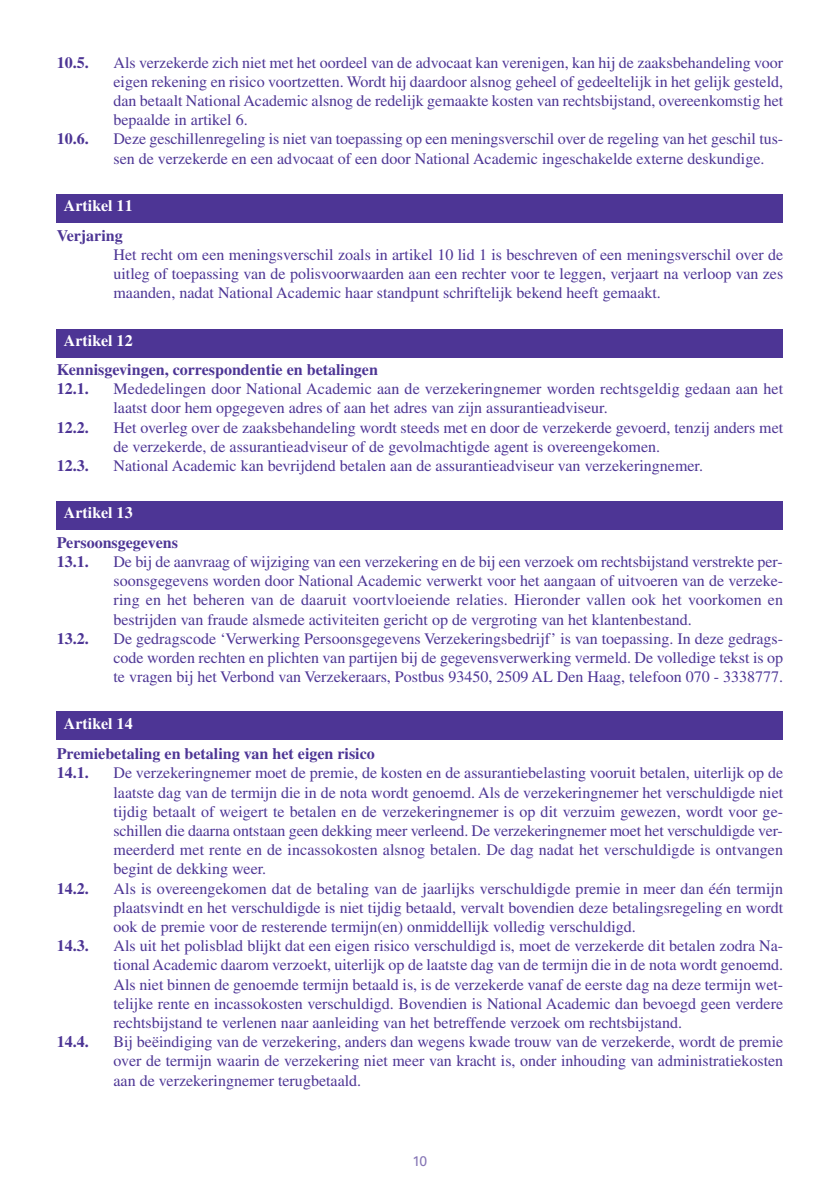
<style>
.page{position:relative;width:840px;height:1191px;background:#fff}
.page>*{position:absolute;margin:0;border:0;box-sizing:border-box;transform-origin:0 0}
.t1{font:16px/19.2px "Times LT Std";color:#4d3595;text-align:justify}
.t2{font:700 16px/19.2px "Times LT Std";color:#4d3595}
.t3{font:700 16px "Times LT Std";color:#fff}
.t4{font:14px "Univers LT Std";color:#8575b5}
</style>
<div class="page">
<div style="left:57px;top:194px;width:725px;height:28px;background:#4d3595"></div>
<div style="left:57px;top:329px;width:725px;height:28px;background:#4d3595"></div>
<div style="left:57px;top:501px;width:725px;height:28px;background:#4d3595"></div>
<div style="left:57px;top:711px;width:725px;height:29px;background:#4d3595"></div>
<p class="t2" style="left:57px;top:54px;width:33px">10.5.</p>
<p class="t1" style="left:113px;top:54px;width:671px">Als verzekerde zich niet met het oordeel van de advocaat kan verenigen, kan hij de zaaksbehandeling voor eigen rekening en risico voortzetten. Wordt hij daardoor alsnog geheel of gedeeltelijk in het gelijk gesteld, dan betaalt National Academic alsnog de redelijk gemaakte kosten van rechtsbijstand, overeenkomstig het bepaalde in artikel 6.</p>
<p class="t2" style="left:57px;top:131px;width:33px">10.6.</p>
<p class="t1" style="left:113px;top:131px;width:670px">Deze geschillenregeling is niet van toepassing op een meningsverschil over de regeling van het geschil tus&shy;sen de verzekerde en een advocaat of een door National Academic ingeschakelde externe deskundige.</p>
<p class="t3" style="left:64px;top:200px;width:70px">Artikel 11</p>
<p class="t2" style="left:57px;top:227px;width:67px">Verjaring</p>
<p class="t1" style="left:113px;top:246px;width:671px">Het recht om een meningsverschil zoals in artikel 10 lid 1 is beschreven of een meningsverschil over de uitleg of toepassing van de polisvoorwaarden aan een rechter voor te leggen, verjaart na verloop van zes maanden, nadat National Academic haar standpunt schriftelijk bekend heeft gemaakt.</p>
<p class="t3" style="left:64px;top:335px;width:70px">Artikel 12</p>
<p class="t2" style="left:57px;top:361px;width:322px">Kennisgevingen, correspondentie en betalingen<br>12.1.</p>
<p class="t1" style="left:113px;top:381px;width:670px">Mededelingen door National Academic aan de verzekeringnemer worden rechtsgeldig gedaan aan het laatst door hem opgegeven adres of aan het adres van zijn assurantieadviseur.</p>
<p class="t2" style="left:57px;top:419px;width:33px">12.2.</p>
<p class="t1" style="left:113px;top:419px;width:671px">Het overleg over de zaaksbehandeling wordt steeds met en door de verzekerde gevoerd, tenzij anders met de verzekerde, de assurantieadviseur of de gevolmachtigde agent is overeengekomen.</p>
<p class="t2" style="left:57px;top:457px;width:33px">12.3.</p>
<p class="t1" style="left:113px;top:457px;width:590px">National Academic kan bevrijdend betalen aan de assurantieadviseur van verzekeringnemer.</p>
<p class="t3" style="left:64px;top:507px;width:70px">Artikel 13</p>
<p class="t2" style="left:57px;top:534px;width:123px">Persoonsgegevens<br>13.1.</p>
<p class="t1" style="left:113px;top:553px;width:670px">De bij de aanvraag of wijziging van een verzekering en de bij een verzoek om rechtsbijstand verstrekte per&shy;soonsgegevens worden door National Academic verwerkt voor het aangaan of uitvoeren van de verzeke&shy;ring en het beheren van de daaruit voortvloeiende relaties. Hieronder vallen ook het voorkomen en bestrijden van fraude alsmede activiteiten gericht op de vergroting van het klantenbestand.</p>
<p class="t2" style="left:57px;top:630px;width:33px">13.2.</p>
<p class="t1" style="left:113px;top:630px;width:670px">De gedragscode ‘Verwerking Persoonsgegevens Verzekeringsbedrijf’ is van toepassing. In deze gedrags&shy;code worden rechten en plichten van partijen bij de gegevensverwerking vermeld. De volledige tekst is op te vragen bij het Verbond van Verzekeraars, Postbus 93450, 2509 AL Den Haag, telefoon 070 - 3338777.</p>
<p class="t3" style="left:64px;top:717px;width:70px">Artikel 14</p>
<p class="t2" style="left:57px;top:745px;width:319px">Premiebetaling en betaling van het eigen risico<br>14.1.</p>
<p class="t1" style="left:113px;top:765px;width:671px">De verzekeringnemer moet de premie, de kosten en de assurantiebelasting vooruit betalen, uiterlijk op de laatste dag van de termijn die in de nota wordt genoemd. Als de verzekeringnemer het verschuldigde niet tijdig betaalt of weigert te betalen en de verzekeringnemer is op dit verzuim gewezen, wordt voor ge&shy;schillen die daarna ontstaan geen dekking meer verleend. De verzekeringnemer moet het verschuldigde ver&shy;meerderd met rente en de incassokosten alsnog betalen. De dag nadat het verschuldigde is ontvangen begint de dekking weer.</p>
<p class="t2" style="left:57px;top:880px;width:33px">14.2.</p>
<p class="t1" style="left:113px;top:880px;width:670px">Als is overeengekomen dat de betaling van de jaarlijks verschuldigde premie in meer dan één termijn plaatsvindt en het verschuldigde is niet tijdig betaald, vervalt bovendien deze betalingsregeling en wordt ook de premie voor de resterende termijn(en) onmiddellijk volledig verschuldigd.</p>
<p class="t2" style="left:57px;top:937px;width:34px">14.3.</p>
<p class="t1" style="left:113px;top:937px;width:671px">Als uit het polisblad blijkt dat een eigen risico verschuldigd is, moet de verzekerde dit betalen zodra Na&shy;tional Academic daarom verzoekt, uiterlijk op de laatste dag van de termijn die in de nota wordt genoemd.<br>Als niet binnen de genoemde termijn betaald is, is de verzekerde vanaf de eerste dag na deze termijn wet&shy;telijke rente en incassokosten verschuldigd. Bovendien is National Academic dan bevoegd geen verdere rechtsbijstand te verlenen naar aanleiding van het betreffende verzoek om rechtsbijstand.</p>
<p class="t2" style="left:57px;top:1033px;width:33px">14.4.</p>
<p class="t1" style="left:113px;top:1033px;width:671px">Bij beëindiging van de verzekering, anders dan wegens kwade trouw van de verzekerde, wordt de premie over de termijn waarin de verzekering niet meer van kracht is, onder inhouding van administratiekosten aan de verzekeringnemer terugbetaald.</p>
<p class="t4" style="left:412px;top:1155px;width:16px">10</p>
</div>
